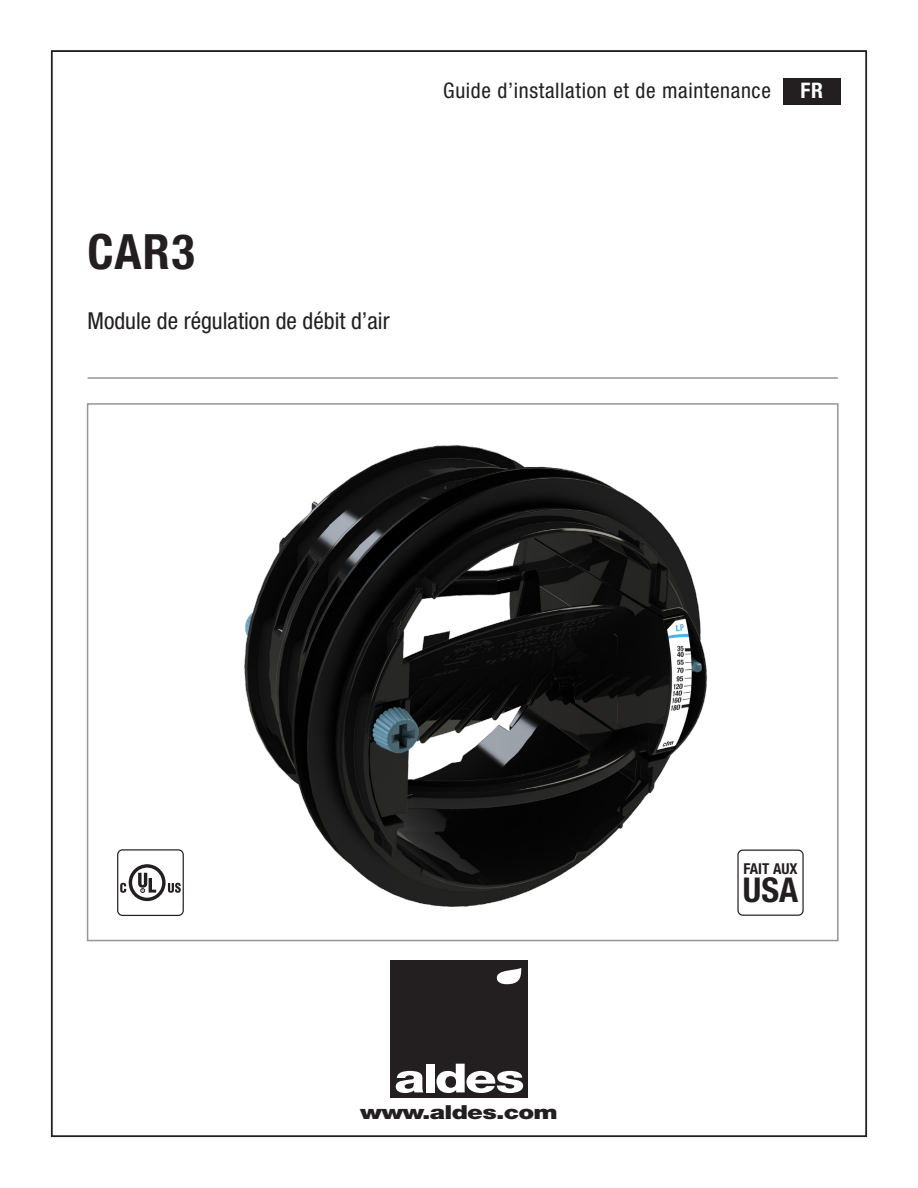
<style>
.page{position:relative;width:918px;height:1188px;background:#fff}
.page>*{position:absolute;margin:0;border:0;box-sizing:border-box;transform-origin:0 0}
.Titre_produit{font:700 condensed 48.75px "Helvetica Neue LT Std";color:#231f20}
.t1{font:700 condensed 34.2px "Helvetica Neue LT Std";color:#231f20}
.Titre_produit-2{font:condensed 23.4px "Helvetica Neue LT Std";color:#231f20}
.Titre_document{font:condensed 21.45px "Helvetica Neue LT Std";letter-spacing:.03em;color:#231f20}
.Titre_document-2{font:700 condensed 21.45px "Helvetica Neue LT Std";color:#fff}
.t2{font:900 19.35px "Helvetica Neue LT Std";letter-spacing:-.03em;color:#231f20;scale:1.3 1}
.t3{font:700 condensed 15px "Helvetica Neue LT Std";color:#231f20}
</style>
<div class="page">
<div style="left:390px;top:960px;width:138px;height:138px;background:#231f20"></div>
<svg style="left:396px;top:1071px;width:27px;height:22px"></svg>
<div style="left:426px;top:1064px;width:8px;height:28px;background:#fff"></div>
<svg style="left:436px;top:1064px;width:87px;height:29px"></svg>
<svg style="left:497px;top:968px;width:25px;height:16px"></svg>
<svg style="left:117px;top:849px;width:28px;height:67px"></svg>
<div style="left:784px;top:78px;width:57px;height:27px;background:#231f20"></div>
<img style="left:145px;top:445px;width:636px;height:471px">
<hr style="left:88px;top:377px;width:750px;height:2px;background:#939598">
<svg style="left:737px;top:850px;width:67px;height:66px"></svg>
<p class="Titre_produit" style="left:88px;top:222px;width:109px">CAR3</p>
<p class="Titre_produit-2" style="left:88px;top:307px;width:304px">Module de régulation de débit d’air</p>
<p class="Titre_document" style="left:443px;top:78px;width:329px">Guide d’installation et de maintenance</p>
<p class="Titre_document-2" style="left:801px;top:78px;width:24px">FR</p>
<p class="t3" style="left:743px;top:860px;width:56px">FAIT AUX</p>
<p class="t1" style="left:743px;top:869px;width:57px">USA</p>
<p class="t2" style="left:360px;top:1101px;width:153px">www.aldes.com</p>
</div>
